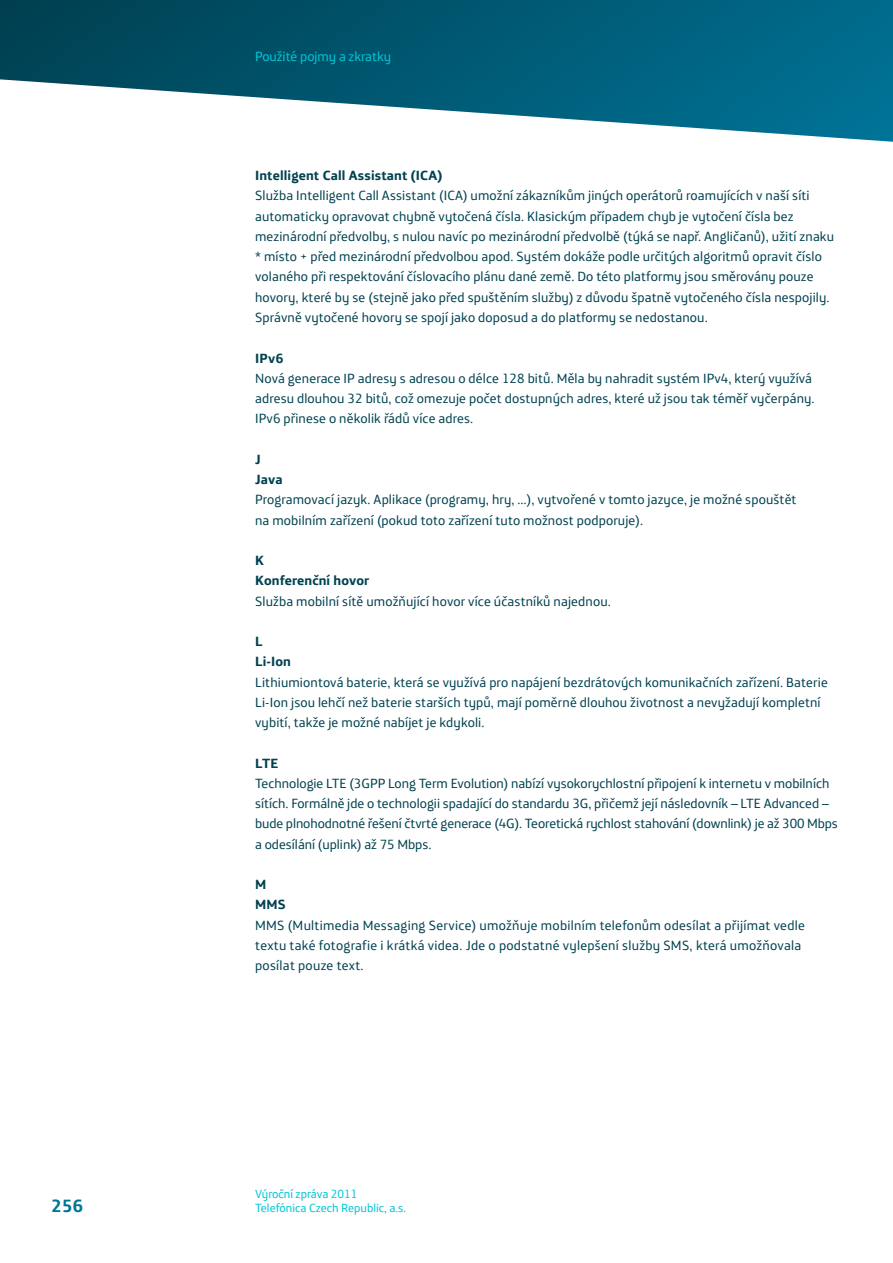
<style>
.page{position:relative;width:893px;height:1263px;background:#fff}
.page>*{position:absolute;margin:0;border:0;box-sizing:border-box;transform-origin:0 0}
.t1{font:700 18px "Telefonica Text";color:#00759a}
.t2{font:13.5px/20.2px "Telefonica Text";letter-spacing:.01em;color:#004250}
.t3{font:700 13.5px/20.2px "Telefonica Text";letter-spacing:.01em;color:#004250}
.t4{font:13.5px "Telefonica Text";color:#00c6d7}
.t5{font:12px "Telefonica Text";color:#00c6d7}
</style>
<div class="page">
<svg style="left:0;top:0;width:893px;height:142px"></svg>
<p class="t4" style="left:255px;top:45px;width:137px">Použité pojmy a zkratky</p>
<p class="t3" style="left:255px;top:164px;width:189px">Intelligent Call Assistant (ICA)</p>
<p class="t2" style="left:255px;top:184px;width:580px">Služba Intelligent Call Assistant (ICA) umožní zákazníkům jiných operátorů roamujících v naší síti automaticky opravovat chybně vytočená čísla. Klasickým případem chyb je vytočení čísla bez mezinárodní předvolby, s nulou navíc po mezinárodní předvolbě (týká se např. Angličanů), užití znaku * místo + před mezinárodní předvolbou apod. Systém dokáže podle určitých algoritmů opravit číslo volaného při respektování číslovacího plánu dané země. Do této platformy jsou směrovány pouze hovory, které by se (stejně jako před spuštěním služby) z důvodu špatně vytočeného čísla nespojily.<br>Správně vytočené hovory se spojí jako doposud a do platformy se nedostanou.</p>
<p class="t3" style="left:255px;top:346px;width:30px">IPv6</p>
<p class="t2" style="left:255px;top:367px;width:561px">Nová generace IP adresy s adresou o délce 128 bitů. Měla by nahradit systém IPv4, který využívá adresu dlouhou 32 bitů, což omezuje počet dostupných adres, které už jsou tak téměř vyčerpány.<br>IPv6 přinese o několik řádů více adres.</p>
<p class="t3" style="left:255px;top:448px;width:29px">J<br>Java</p>
<p class="t2" style="left:255px;top:488px;width:543px">Programovací jazyk. Aplikace (programy, hry, …), vytvořené v tomto jazyce, je možné spouštět na mobilním zařízení (pokud toto zařízení tuto možnost podporuje).</p>
<p class="t3" style="left:255px;top:549px;width:116px">K<br>Konferenční hovor</p>
<p class="t2" style="left:255px;top:589px;width:357px">Služba mobilní sítě umožňující hovor více účastníků najednou.</p>
<p class="t3" style="left:255px;top:630px;width:37px">L<br>Li-Ion</p>
<p class="t2" style="left:255px;top:670px;width:574px">Lithiumiontová baterie, která se využívá pro napájení bezdrátových komunikačních zařízení. Baterie<br>Li-Ion jsou lehčí než baterie starších typů, mají poměrně dlouhou životnost a nevyžadují kompletní vybití, takže je možné nabíjet je kdykoli.</p>
<p class="t3" style="left:255px;top:751px;width:25px">LTE</p>
<p class="t2" style="left:255px;top:772px;width:584px">Technologie LTE (3GPP Long Term Evolution) nabízí vysokorychlostní připojení k internetu v mobilních sítích. Formálně jde o technologii spadající do standardu 3G, přičemž její následovník – LTE Advanced – bude plnohodnotné řešení čtvrté generace (4G). Teoretická rychlost stahování (downlink) je až 300 Mbps a odesílání (uplink) až 75 Mbps.</p>
<p class="t3" style="left:255px;top:873px;width:32px">M<br>MMS</p>
<p class="t2" style="left:255px;top:913px;width:551px">MMS (Multimedia Messaging Service) umožňuje mobilním telefonům odesílat a přijímat vedle textu také fotografie i krátká videa. Jde o podstatné vylepšení služby SMS, která umožňovala posílat pouze text.</p>
<p class="t5" style="left:255px;top:1183px;width:104px">Výroční zpráva 2011</p>
<h1 class="t1" style="left:51px;top:1189px;width:34px">256</h1>
<p class="t5" style="left:255px;top:1198px;width:153px">Telefónica Czech Republic, a.s.</p>
</div>
